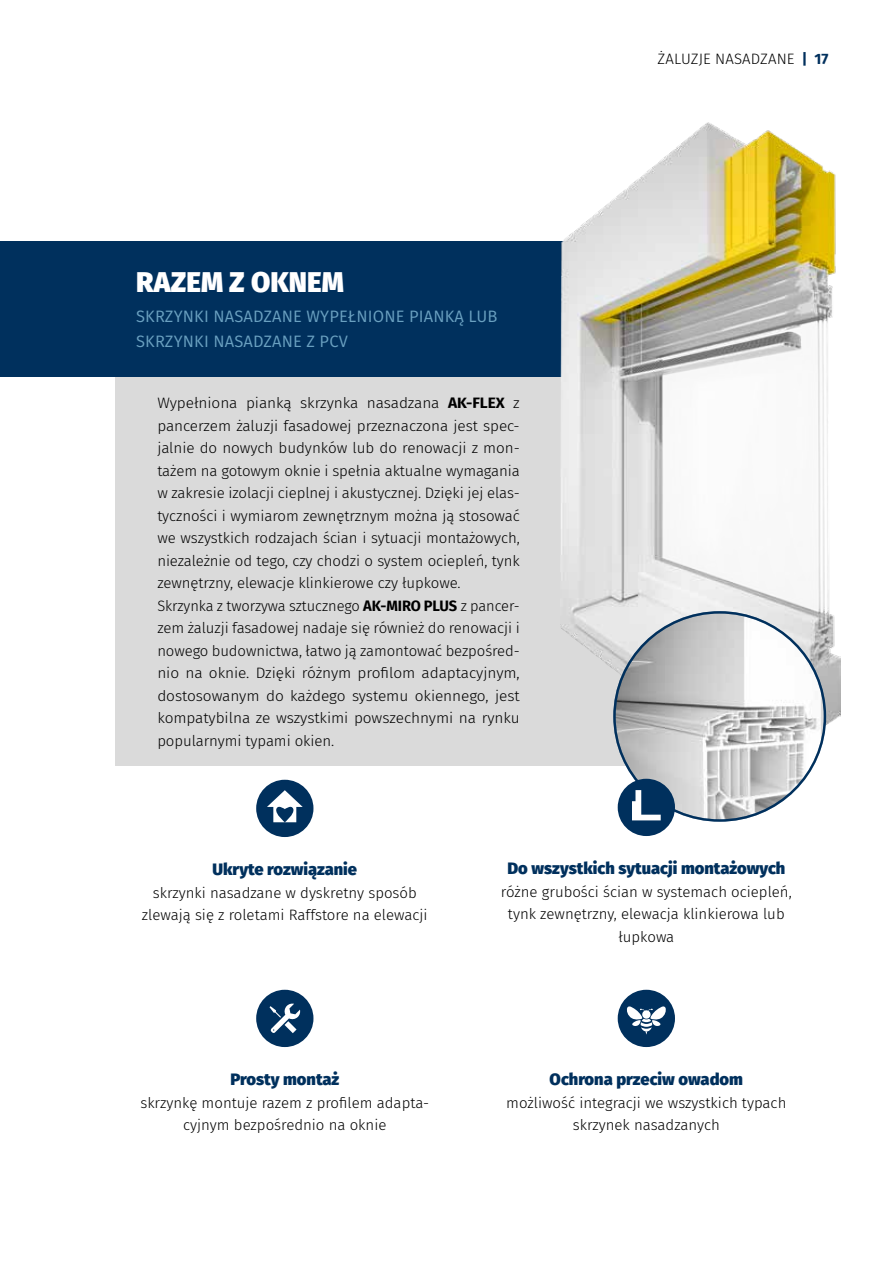
<style>
.page{position:relative;width:893px;height:1263px;background:#fff}
.page>*{position:absolute;margin:0;border:0;box-sizing:border-box;transform-origin:0 0}
.t1{font:800 28.5px "Fira Sans";letter-spacing:.005em;color:#fff}
.t2{font:800 16.5px "Fira Sans";color:#00305d}
.t3{font:16.5px/25.5px "Fira Sans";letter-spacing:.01em;color:#6aa0c0}
.t4{font:300 15px/22.5px "Fira Sans";letter-spacing:-.005em;color:#000;text-align:center}
.s1{font-weight:700}
.s2{font-weight:700;color:#00305d}
</style>
<div class="page">
<div style="left:115px;top:362px;width:529px;height:403px;background:#dadada"></div>
<div style="left:0;top:242px;width:645px;height:135px;background:#00305d"></div>
<div style="left:618px;top:990px;width:57px;height:57px;background:#00305d;border-radius:50%"></div>
<svg style="left:626px;top:1006px;width:40px;height:28px"></svg>
<div style="left:256px;top:780px;width:57px;height:57px;background:#00305d;border-radius:50%"></div>
<svg style="left:267px;top:790px;width:36px;height:32px"></svg>
<div style="left:256px;top:990px;width:57px;height:57px;background:#00305d;border-radius:50%"></div>
<svg style="left:269px;top:1003px;width:31px;height:31px"></svg>
<img style="left:560px;top:123px;width:280px;height:626px">
<img style="left:614px;top:612px;width:207px;height:208px">
<div style="left:618px;top:779px;width:57px;height:57px;background:#00305d;border-radius:50%"></div>
<svg style="left:632px;top:790px;width:29px;height:30px"></svg>
<h1 class="t1" style="left:136px;top:256px;width:209px">RAZEM Z OKNEM</h1>
<p class="t3" style="left:136px;top:303px;width:363px">SKRZYNKI NASADZANE WYPEŁNIONE PIANKĄ LUB<br>SKRZYNKI NASADZANE Z PCV</p>
<p class="t4" style="left:157px;top:392px;width:364px;text-align:left">Wypełniona pianką skrzynka nasadzana <span class="s1">AK-FLEX</span> z pancerzem żaluzji fasadowej przeznaczona jest spec&shy;jalnie do nowych budynków lub do renowacji z mon&shy;tażem na gotowym oknie i spełnia aktualne wymagania w zakresie izolacji cieplnej i akustycznej. Dzięki jej elas&shy;tyczności i wymiarom zewnętrznym można ją stosować we wszystkich rodzajach ścian i sytuacji montażowych, niezależnie od tego, czy chodzi o system ociepleń, tynk zewnętrzny, elewacje klinkierowe czy łupkowe.<br>Skrzynka z tworzywa sztucznego <span class="s1">AK-MIRO PLUS</span> z pancer&shy;zem żaluzji fasadowej nadaje się również do renowacji i nowego budownictwa, łatwo ją zamontować bezpośred&shy;nio na oknie. Dzięki różnym profilom adaptacyjnym, dostosowanym do każdego systemu okiennego, jest kompatybilna ze wszystkimi powszechnymi na rynku popularnymi typami okien.</p>
<p class="t4" style="left:658px;top:47px;width:172px">ŻALUZJE NASADZANE <span class="s2">| 17</span></p>
<p class="t2" style="left:212px;top:855px;width:146px">Ukryte rozwiązanie</p>
<p class="t4" style="left:142px;top:881px;width:287px">skrzynki nasadzane w dyskretny sposób zlewają się z roletami Raffstore na elewacji</p>
<p class="t2" style="left:230px;top:1065px;width:110px">Prosty montaż</p>
<p class="t4" style="left:140px;top:1091px;width:290px">skrzynkę montuje razem z profilem adapta&shy;cyjnym bezpośrednio na oknie</p>
<p class="t2" style="left:507px;top:854px;width:279px">Do wszystkich sytuacji montażowych</p>
<p class="t4" style="left:501px;top:880px;width:292px">różne grubości ścian w systemach ociepleń, tynk zewnętrzny, elewacja klinkierowa lub łupkowa</p>
<p class="t2" style="left:550px;top:1065px;width:195px">Ochrona przeciw owadom</p>
<p class="t4" style="left:506px;top:1091px;width:282px">możliwość integracji we wszystkich typach skrzynek nasadzanych</p>
</div>
